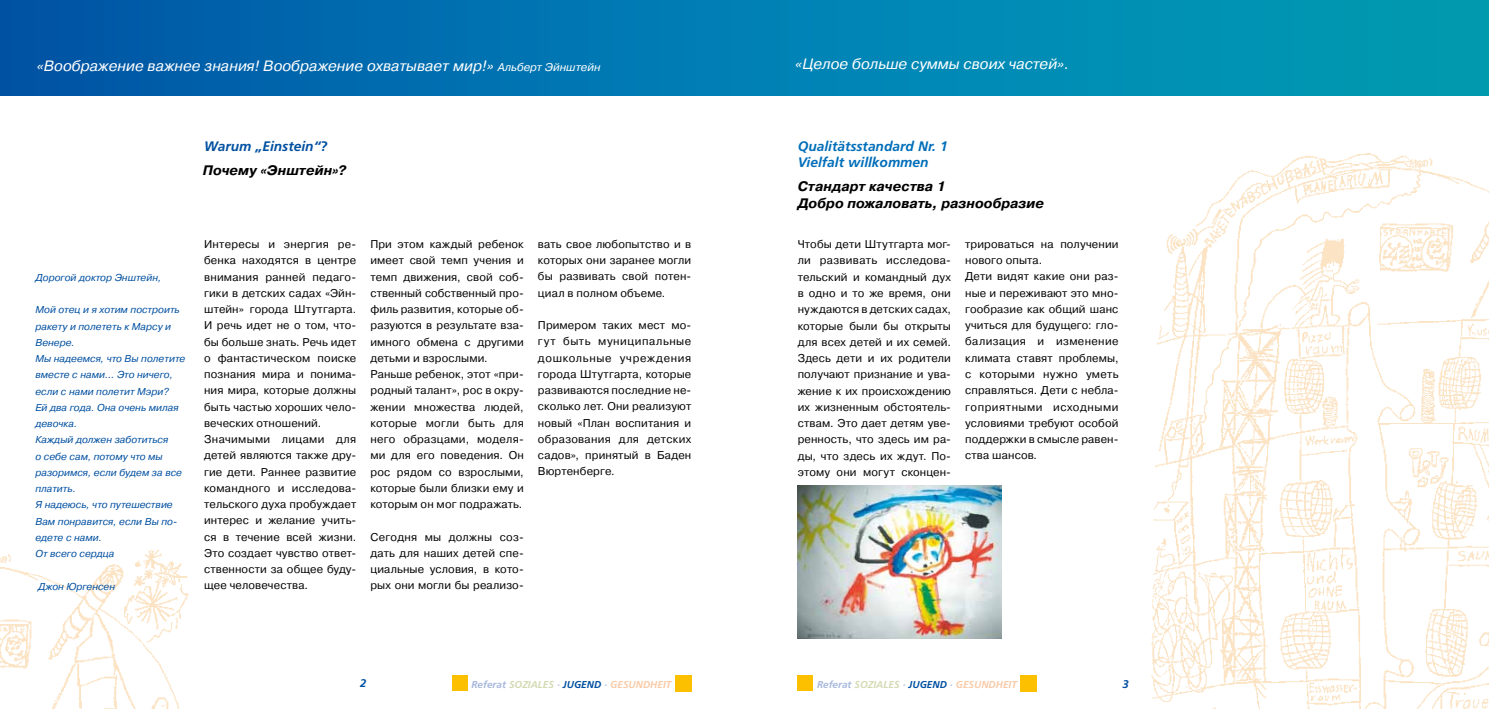
<style>
.page{position:relative;width:1489px;height:709px;background:#fff}
.page>*{position:absolute;margin:0;border:0;box-sizing:border-box;transform-origin:0 0}
.t1{font:italic 15px "Pragmatica Book C";color:#fff}
.t2{font:italic 13.75px/16.2px "Pragmatica Bold C";letter-spacing:.005em;color:#000}
.t3{font:italic 700 13.75px/16.2px "Frutiger";color:#006eb9}
.t4{font:italic 700 13.75px "Frutiger";color:#0050a1}
.t5{font:11.25px/16.2px "Pragmatica Book C";letter-spacing:.01em;color:#000;text-align:justify}
.t6{font:italic 700 11.25px "Frutiger";color:#0050a1}
.t7{font:italic 10px/16.2px "Pragmatica Book C";color:#0050a1}
.t8{font:italic 700 10px "Frutiger";color:#f9cba8}
.s1{font-size:11.25px}
.s2{color:#a8b8dd}
.s3{color:#d3dbb3}
.s4{color:#0050a1}
</style>
<div class="page">
<div style="left:744px;top:0;width:744px;height:96px;background:#008fb4"></div>
<div style="left:0;top:0;width:744px;height:96px;background:linear-gradient(to right,#0052a3,#0081b7)"></div>
<img style="left:1151px;top:153px;width:337px;height:556px">
<img style="left:797px;top:485px;width:204px;height:153px">
<img style="left:0;top:549px;width:189px;height:160px">
<div style="left:675px;top:675px;width:16px;height:16px;background:#fcc000"></div>
<div style="left:452px;top:675px;width:15px;height:16px;background:#fcc000"></div>
<div style="left:1020px;top:675px;width:17px;height:16px;background:#fcc000"></div>
<div style="left:797px;top:675px;width:16px;height:16px;background:#fcc000"></div>
<h1 class="t1" style="left:37px;top:57px;width:565px">«Воображение важнее знания! Воображение охватывает мир!» <span class="s1">Альберт Эйнштейн</span></h1>
<h1 class="t1" style="left:795px;top:56px;width:275px">«Целое больше суммы своих частей».</h1>
<p class="t7" style="left:35px;top:269px;width:127px">Дорогой доктор Энштейн,</p>
<p class="t7" style="left:35px;top:302px;width:151px">Мой отец и я хотим построить ракету и полететь к Марсу и<br>Венере.<br>Мы надеемся, что Вы полетите вместе с нами… Это ничего, если с нами полетит Мэри?<br>Ей два года. Она очень милая девочка.<br>Каждый должен заботиться<br>о себе сам, потому что мы разоримся, если будем за все платить.<br>Я надеюсь, что путешествие<br>Вам понравится, если Вы по&shy;едете с нами.<br>От всего сердца</p>
<p class="t7" style="left:38px;top:578px;width:79px">Джон Юргенсен</p>
<p class="t4" style="left:204px;top:138px;width:125px">Warum „Einstein“?</p>
<p class="t2" style="left:203px;top:162px;width:145px">Почему «Энштейн»?</p>
<p class="t3" style="left:797px;top:138px;width:152px">Qualitätsstandard Nr. 1<br>Vielfalt willkommen</p>
<p class="t2" style="left:797px;top:178px;width:248px">Стандарт качества 1<br>Добро пожаловать, разнообразие</p>
<p class="t5" style="left:538px;top:236px;width:155px">вать свое любопытство и в которых они заранее могли бы развивать свой потен&shy;циал в полном объеме.</p>
<p class="t5" style="left:538px;top:317px;width:155px">Примером таких мест мо&shy;гут быть муниципальные дошкольные учреждения города Штутгарта, которые развиваются последние не&shy;сколько лет. Они реализуют новый «План воспитания и образования для детских садов», принятый в Баден Вюртенберге.</p>
<p class="t5" style="left:370px;top:236px;width:155px;text-align:left">При этом каждый ребенок имеет свой темп учения и темп движения, свой соб&shy;ственный собственный про&shy;филь развития, которые об&shy;разуются в результате вза&shy;имного обмена с другими детьми и взрослыми.<br>Раньше ребенок, этот «при&shy;родный талант», рос в окру&shy;жении множества людей, которые могли быть для него образцами, моделя&shy;ми для его поведения. Он рос рядом со взрослыми, которые были близки ему и которым он мог подражать.</p>
<p class="t5" style="left:370px;top:529px;width:155px">Сегодня мы должны соз&shy;дать для наших детей спе&shy;циальные условия, в кото&shy;рых они могли бы реализо-</p>
<p class="t5" style="left:797px;top:236px;width:155px">Чтобы дети Штутгарта мог&shy;ли развивать исследова&shy;тельский и командный дух в одно и то же время, они нуждаются в детских садах, которые были бы открыты для всех детей и их семей.<br>Здесь дети и их родители получают признание и ува&shy;жение к их происхождению их жизненным обстоятель&shy;ствам. Это дает детям уве&shy;ренность, что здесь им ра&shy;ды, что здесь их ждут. По&shy;этому они могут сконцен-</p>
<p class="t5" style="left:204px;top:236px;width:154px;text-align:left">Интересы и энергия ре&shy;бенка находятся в центре внимания ранней педаго&shy;гики в детских садах «Эйн&shy;штейн» города Штутгарта.<br>И речь идет не о том, что&shy;бы больше знать. Речь идет о фантастическом поиске познания мира и понима&shy;ния мира, которые должны быть частью хороших чело&shy;веческих отношений.<br>Значимыми лицами для детей являются также дру&shy;гие дети. Раннее развитие командного и исследова&shy;тельского духа пробуждает интерес и желание учить&shy;ся в течение всей жизни.<br>Это создает чувство ответ&shy;ственности за общее буду&shy;щее человечества.</p>
<p class="t5" style="left:965px;top:236px;width:155px;text-align:left">трироваться на получении нового опыта.<br>Дети видят какие они раз&shy;ные и переживают это мно&shy;гообразие как общий шанс учиться для будущего: гло&shy;бализация и изменение климата ставят проблемы, с которыми нужно уметь справляться. Дети с небла&shy;гоприятными исходными условиями требуют особой поддержки в смысле равен&shy;ства шансов.</p>
<p class="t6" style="left:360px;top:676px;width:8px">2</p>
<p class="t8" style="left:471px;top:678px;width:201px"><span class="s2">Referat</span> <span class="s3">SOZIALES</span> <span class="s2">·</span> <span class="s4">JUGEND</span> <span class="s2">·</span> GESUNDHEIT</p>
<p class="t8" style="left:817px;top:678px;width:201px"><span class="s2">Referat</span> <span class="s3">SOZIALES</span> <span class="s2">·</span> <span class="s4">JUGEND</span> <span class="s2">·</span> GESUNDHEIT</p>
<p class="t6" style="left:1122px;top:677px;width:8px">3</p>
</div>
